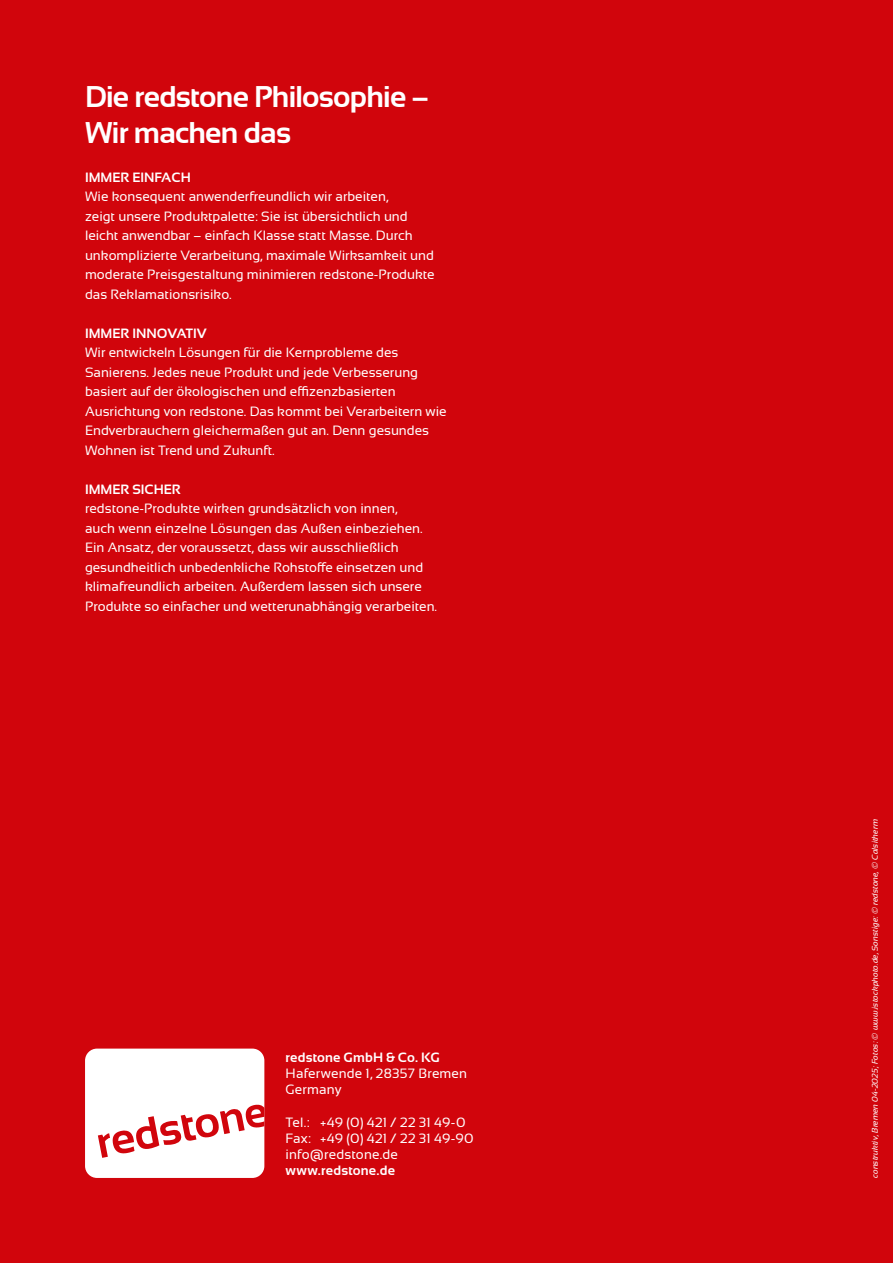
<style>
.page{position:relative;width:893px;height:1263px;background:#d1050c}
.page>*{position:absolute;margin:0;border:0;box-sizing:border-box;transform-origin:0 0}
.t1{font:700 30px/36px "Sansation";letter-spacing:-.025em;color:#fff}
.t2{font:13.5px/19.5px "Sansation";color:#fff}
.t3{font:700 13.5px "Sansation";color:#fff}
.t4{font:italic 8.25px "Sansation";color:#fff}
</style>
<div class="page">
<div style="left:85px;top:1048px;width:179px;height:130px;background:#fff;border-radius:12px"></div>
<svg style="left:98px;top:1104px;width:166px;height:54px"></svg>
<h1 class="t1" style="left:85px;top:79px;width:346px">Die redstone Philosophie –<br>Wir machen das</h1>
<p class="t3" style="left:85px;top:170px;width:107px">IMMER EINFACH</p>
<p class="t2" style="left:85px;top:187px;width:351px">Wie konsequent anwenderfreundlich wir arbeiten,<br>zeigt unsere Produktpalette: Sie ist übersichtlich und leicht anwendbar – einfach Klasse statt Masse. Durch unkomplizierte Verarbeitung, maximale Wirksamkeit und moderate Preisgestaltung minimieren redstone-Produkte das Reklamationsrisiko.</p>
<p class="t3" style="left:85px;top:326px;width:123px">IMMER INNOVATIV</p>
<p class="t2" style="left:85px;top:343px;width:363px">Wir entwickeln Lösungen für die Kernprobleme des Sanierens. Jedes neue Produkt und jede Verbesserung basiert auf der ökologischen und effizenzbasierten Ausrichtung von redstone. Das kommt bei Verarbeitern wie Endverbrauchern gleichermaßen gut an. Denn gesundes Wohnen ist Trend und Zukunft.</p>
<p class="t3" style="left:85px;top:482px;width:97px">IMMER SICHER</p>
<p class="t2" style="left:85px;top:499px;width:354px">redstone-Produkte wirken grundsätzlich von innen,<br>auch wenn einzelne Lösungen das Außen einbeziehen.<br>Ein Ansatz, der voraussetzt, dass wir ausschließlich gesundheitlich unbedenkliche Rohstoffe einsetzen und klimafreundlich arbeiten. Außerdem lassen sich unsere Produkte so einfacher und wetterunabhängig verarbeiten.</p>
<p class="t3" style="left:286px;top:1049px;width:155px">redstone GmbH &amp; Co. KG</p>
<p class="t2" style="left:286px;top:1065px;width:183px;line-height:16.2px">Haferwende 1, 28357 Bremen<br>Germany</p>
<p class="t2" style="left:286px;top:1114px;width:190px;line-height:16.2px">Tel.: +49 (0) 421 / 22 31 49-0<br>Fax: +49 (0) 421 / 22 31 49-90 info@redstone.de</p>
<p class="t3" style="left:286px;top:1163px;width:111px">www.redstone.de</p>
<p class="t4" style="left:870px;top:1178px;width:360px;rotate:-90deg">construktiv, Bremen 04-2025; Fotos: © www.istockphoto.de, Sonstige: © redstone, © Calsitherm</p>
</div>
